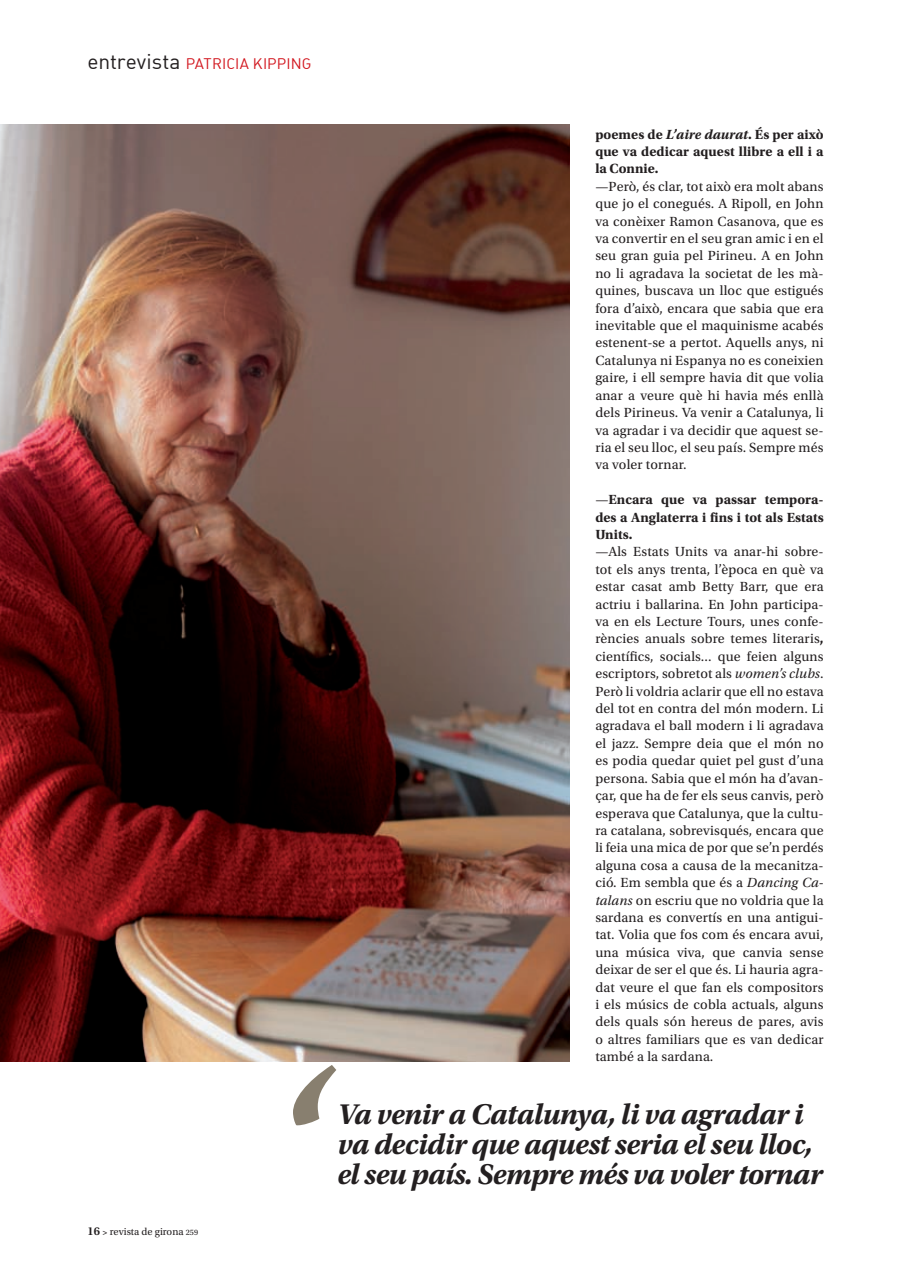
<style>
.page{position:relative;width:898px;height:1279px;background:#fff}
.page>*{position:absolute;margin:0;border:0;box-sizing:border-box;transform-origin:0 0}
.t1{font:italic 700 186px "Utopia Std";color:#887f6f}
.t2{font:italic 700 30px/30px "Utopia Std";letter-spacing:-.02em;color:#231f20}
.t3{font:15px "DIN Regular Alternate";letter-spacing:.005em;color:#d2161e}
.t4{font:13.95px/17.4px "Utopia Std";letter-spacing:.01em;color:#231f20;text-align:justify}
.t5{font:700 13.95px/17.4px "Utopia Std";color:#231f20;text-align:justify}
.t6{font:10.5px "Utopia Std";color:#231f20}
.s1{font-size:21px;color:#231f20}
.s2{font-style:italic}
.s3{font-weight:400}
.s4{font-weight:700}
.s5{font-weight:600;font-size:12px}
.s6{font-weight:600;font-size:9px}
.s7{font-size:8.25px}
</style>
<div class="page">
<img style="left:0;top:124px;width:569px;height:937px">
<p class="t3" style="left:88px;top:54px;width:225px"><span class="s1">entrevista</span> PATRICIA KIPPING</p>
<p class="t5" style="left:595px;top:125px;width:230px">poemes de <span class="s2">L’aire daurat</span>. És per això que va dedicar aquest llibre a ell i a la Connie.</p>
<p class="t4" style="left:595px;top:178px;width:230px">—Però, és clar, tot això era molt abans que jo el conegués. A Ripoll, en John va conèixer Ramon Casanova, que es va convertir en el seu gran amic i en el seu gran guia pel Pirineu. A en John no li agradava la societat de les mà&shy;quines, buscava un lloc que estigués fora d’això, encara que sabia que era inevitable que el maquinisme acabés estenent-se a pertot. Aquells anys, ni Catalunya ni Espanya no es coneixien gaire, i ell sempre havia dit que volia anar a veure què hi havia més enllà dels Pirineus. Va venir a Catalunya, li va agradar i va decidir que aquest se&shy;ria el seu lloc, el seu país. Sempre més va voler tornar.</p>
<p class="t5" style="left:595px;top:491px;width:230px"><span class="s3">—</span>Encara que va passar tempora&shy;des a Anglaterra i fins i tot als Estats Units.</p>
<p class="t4" style="left:595px;top:543px;width:230px">—Als Estats Units va anar-hi sobre&shy;tot els anys trenta, l’època en què va estar casat amb Betty Barr, que era actriu i ballarina. En John participa&shy;va en els Lecture Tours, unes confe&shy;rències anuals sobre temes literaris<span class="s4">, </span>científics, socials... que feien alguns escriptors, sobretot als <span class="s2">women’s clubs</span>.<br>Però li voldria aclarir que ell no estava del tot en contra del món modern. Li agradava el ball modern i li agradava el jazz. Sempre deia que el món no es podia quedar quiet pel gust d’una persona. Sabia que el món ha d’avan&shy;çar, que ha de fer els seus canvis, però esperava que Catalunya, que la cultu&shy;ra catalana, sobrevisqués, encara que li feia una mica de por que se’n perdés alguna cosa a causa de la mecanitza&shy;ció. Em sembla que és a <span class="s2">Dancing Ca&shy;talans</span> on escriu que no voldria que la sardana es convertís en una antigui&shy;tat. Volia que fos com és encara avui, una música viva, que canvia sense deixar de ser el que és. Li hauria agra&shy;dat veure el que fan els compositors i els músics de cobla actuals, alguns dels quals són hereus de pares, avis o altres familiars que es van dedicar també a la sardana.</p>
<p class="t6" style="left:88px;top:1225px;width:112px"><span class="s5">16</span> <span class="s6">&gt;</span> revista de girona <span class="s7">259</span></p>
<h1 class="t1" style="left:272px;top:1031px;width:51px">‘</h1>
<h2 class="t2" style="left:337px;top:1099px;width:487px">Va venir a Catalunya, li va agradar i va decidir que aquest seria el seu lloc, el seu país. Sempre més va voler tornar</h2>
</div>
